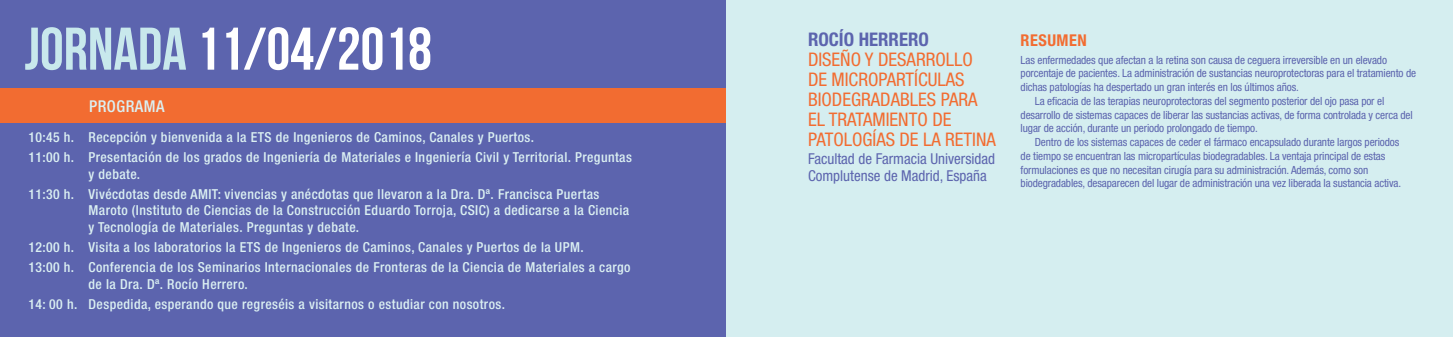
<style>
.page{position:relative;width:1453px;height:337px;background:#fff}
.page>*{position:absolute;margin:0;border:0;box-sizing:border-box;transform-origin:0 0}
.t1{font:60px "Bebas Neue";color:#fff}
.t2{font:condensed 18.75px/20px "Helvetica Neue LT Std";color:#f26c31}
.t3{font:700 condensed 18.75px "Helvetica Neue LT Std";color:#5c64ae}
.t4{font:500 condensed 16.25px "Helvetica Neue LT Std";letter-spacing:.03em;color:#dbf0f2}
.t5{font:700 condensed 16.25px "Helvetica Neue LT Std";letter-spacing:.03em;color:#f26c31}
.t6{font:condensed 15px/17.5px "Helvetica Neue LT Std";color:#5c64ae}
.t7{font:500 condensed 13.75px/20px "Helvetica Neue LT Std";letter-spacing:.03em;color:#dbf0f2}
.t8{font:condensed 11.25px "Helvetica Neue LT Std";letter-spacing:-.01em;color:#5c64ae}
.s1{color:#c8e8ec}
</style>
<div class="page">
<div style="left:0;top:0;width:726px;height:337px;background:#5c64ae"></div>
<div style="left:0;top:88px;width:726px;height:34px;background:#f26c31"></div>
<div style="left:726px;top:0;width:727px;height:337px;background:#d5eef0"></div>
<h1 class="t1" style="left:25px;top:16px;width:409px"><span class="s1">JORNADA</span> 11/04/2018</h1>
<h2 class="t3" style="left:808px;top:28px;width:122px">ROCÍO HERRERO</h2>
<h2 class="t2" style="left:808px;top:49px;width:189px">DISEÑO Y DESARROLLO<br>DE MICROPARTÍCULAS<br>BIODEGRADABLES PARA<br>EL TRATAMIENTO DE<br>PATOLOGÍAS DE LA RETINA</h2>
<h3 class="t6" style="left:808px;top:150px;width:189px">Facultad de Farmacia Universidad<br>Complutense de Madrid, España</h3>
<h3 class="t4" style="left:89px;top:96px;width:77px">PROGRAMA</h3>
<p class="t7" style="left:28px;top:127px;width:605px">10:45 h. Recepción y bienvenida a la ETS de Ingenieros de Caminos, Canales y Puertos.<br>11:00 h. Presentación de los grados de Ingeniería de Materiales e Ingeniería Civil y Territorial. Preguntas</p>
<p class="t7" style="left:28px;top:164px;width:572px;text-indent:60px">y debate.<br>11:30 h. Vivécdotas desde AMIT: vivencias y anécdotas que llevaron a la Dra. Dª. Francisca Puertas</p>
<p class="t7" style="left:89px;top:202px;width:542px;line-height:16.5px">Maroto (Instituto de Ciencias de la Construcción Eduardo Torroja, CSIC) a dedicarse a la Ciencia y Tecnología de Materiales. Preguntas y debate.</p>
<p class="t7" style="left:28px;top:237px;width:604px">12:00 h. Visita a los laboratorios la ETS de Ingenieros de Caminos, Canales y Puertos de la UPM.<br>13:00 h. Conferencia de los Seminarios Internacionales de Fronteras de la Ciencia de Materiales a cargo</p>
<p class="t7" style="left:28px;top:273px;width:478px;text-indent:60px">de la Dra. Dª. Rocío Herrero.<br>14: 00 h. Despedida, esperando que regreséis a visitarnos o estudiar con nosotros.</p>
<h3 class="t5" style="left:1020px;top:31px;width:68px">RESUMEN</h3>
<p class="t8" style="left:1020px;top:53px;width:368px">Las enfermedades que afectan a la retina son causa de ceguera irreversible en un elevado</p>
<p class="t8" style="left:1020px;top:67px;width:397px">porcentaje de pacientes. La administración de sustancias neuroprotectoras para el tratamiento de</p>
<p class="t8" style="left:1020px;top:80px;width:280px">dichas patologías ha despertado un gran interés en los últimos años.</p>
<p class="t8" style="left:1035px;top:94px;width:351px">La eficacia de las terapias neuroprotectoras del segmento posterior del ojo pasa por el</p>
<p class="t8" style="left:1020px;top:108px;width:394px">desarrollo de sistemas capaces de liberar las sustancias activas, de forma controlada y cerca del</p>
<p class="t8" style="left:1020px;top:122px;width:239px">lugar de acción, durante un periodo prolongado de tiempo.</p>
<p class="t8" style="left:1035px;top:135px;width:366px">Dentro de los sistemas capaces de ceder el fármaco encapsulado durante largos periodos</p>
<p class="t8" style="left:1020px;top:149px;width:366px">de tiempo se encuentran las micropartículas biodegradables. La ventaja principal de estas</p>
<p class="t8" style="left:1020px;top:163px;width:349px">formulaciones es que no necesitan cirugía para su administración. Además, como son</p>
<p class="t8" style="left:1020px;top:177px;width:382px">biodegradables, desaparecen del lugar de administración una vez liberada la sustancia activa.</p>
</div>
